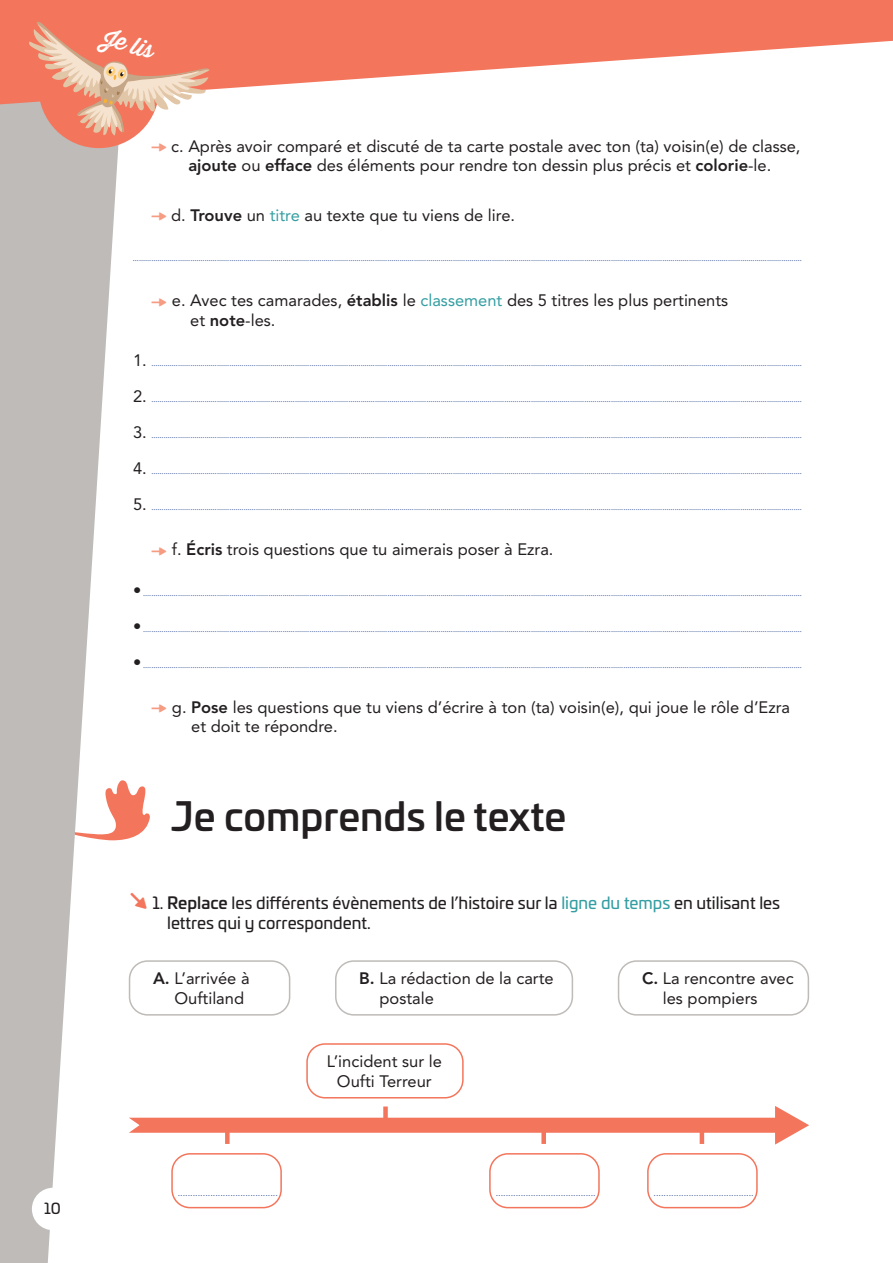
<style>
.page{position:relative;width:893px;height:1263px;background:#fff}
.page>*{position:absolute;margin:0;border:0;box-sizing:border-box;transform-origin:0 0}
.t1{font:500 39px "Univia Pro";color:#231f20}
.t2{font:24px "Thirsty Rough Reg One";color:#fff}
.Texte_flèche{font:16.5px/19.8px "Avenir LT Std";color:#231f20}
.Texte_flèche-2{font:16.5px/19.8px "Univia Pro";color:#231f20}
.t3{font:15px "Univia Pro";color:#231f20}
.t4{font:9px "Minion Pro";color:#3f5a98}
.t5{font:9px "Avenir LT Std";color:#3f5a98}
.s1{font-family:"Univia Pro";font-size:19.5px;color:#f69c82}
.s2{font-weight:800}
.s3{color:#359ea2}
.s4{font-family:"Avenir LT Std";font-size:16.5px;color:#231f20}
.s5{font-size:28.5px;color:#f3755c}
.s6{font-weight:500}
</style>
<div class="page">
<svg style="left:0;top:106px;width:119px;height:1157px;fill:#bebbb8"></svg>
<svg style="left:0;top:0;width:893px;height:106px;fill:#f3755c"></svg>
<div style="left:32px;top:1188px;width:42px;height:42px;background:#fff;border-radius:50%"></div>
<svg style="left:29px;top:20px;width:181px;height:135px"></svg>
<div style="left:129px;top:960px;width:161px;height:55px;border:2px solid #bebbb8;border-radius:18px"></div>
<div style="left:335px;top:960px;width:238px;height:55px;border:2px solid #bebbb8;border-radius:18px"></div>
<div style="left:618px;top:960px;width:191px;height:55px;border:2px solid #bebbb8;border-radius:18px"></div>
<svg style="left:129px;top:1106px;width:680px;height:38px"></svg>
<div style="left:306px;top:1043px;width:158px;height:55px;border:2px solid #f3755c;border-radius:18px"></div>
<div style="left:171px;top:1153px;width:111px;height:55px;border:2px solid #f3755c;border-radius:18px"></div>
<div style="left:489px;top:1153px;width:111px;height:55px;border:2px solid #f3755c;border-radius:18px"></div>
<div style="left:647px;top:1153px;width:111px;height:55px;border:2px solid #f3755c;border-radius:18px"></div>
<div style="left:383px;top:1106px;width:5px;height:22px;background:#f3755c"></div>
<div style="left:541px;top:1124px;width:5px;height:20px;background:#f3755c"></div>
<hr style="left:700px;top:1124px;width:4px;height:20px;background:#f3755c">
<div style="left:225px;top:1124px;width:5px;height:20px;background:#f3755c"></div>
<svg style="left:75px;top:780px;width:75px;height:60px"></svg>
<h2 class="t2" style="left:108px;top:20px;width:54px;rotate:15deg">Je lis</h2>
<p class="Texte_flèche" style="left:150px;top:136px;width:652px;text-align:center"><span class="s1">→</span> c. Après avoir comparé et discuté de ta carte postale avec ton (ta) voisin(e) de classe, <span class="s2">ajoute</span> ou <span class="s2">efface</span> des éléments pour rendre ton dessin plus précis et <span class="s2">colorie</span>-le.</p>
<p class="Texte_flèche" style="left:150px;top:205px;width:367px"><span class="s1">→</span> d. <span class="s2">Trouve</span> un <span class="s3">titre</span> au texte que tu viens de lire.</p>
<p class="t4" style="left:133px;top:252px;width:670px">......................................................................................................................................................................................................................................................................................................................................</p>
<p class="Texte_flèche" style="left:190px;top:291px;width:539px;text-indent:-40px"><span class="s1">→</span> e. Avec tes camarades, <span class="s2">établis</span> le <span class="s3">classement</span> des 5 titres les plus pertinents et <span class="s2">note</span>-les.</p>
<p class="t4" style="left:133px;top:357px;width:670px"><span class="s4">1.</span> .............................................................................................................................................................................................................................................................................................................................</p>
<p class="t4" style="left:133px;top:393px;width:670px"><span class="s4">2.</span> .............................................................................................................................................................................................................................................................................................................................</p>
<p class="t4" style="left:133px;top:429px;width:670px"><span class="s4">3.</span> .............................................................................................................................................................................................................................................................................................................................</p>
<p class="t4" style="left:133px;top:465px;width:670px"><span class="s4">4.</span> .............................................................................................................................................................................................................................................................................................................................</p>
<p class="t4" style="left:133px;top:501px;width:670px"><span class="s4">5.</span> .............................................................................................................................................................................................................................................................................................................................</p>
<p class="Texte_flèche" style="left:150px;top:540px;width:405px"><span class="s1">→</span> f. <span class="s2">Écris</span> trois questions que tu aimerais poser à Ezra.</p>
<p class="t4" style="left:133px;top:587px;width:670px"><span class="s4">•</span> .................................................................................................................................................................................................................................................................................................................................</p>
<p class="t4" style="left:133px;top:623px;width:670px"><span class="s4">•</span> .................................................................................................................................................................................................................................................................................................................................</p>
<p class="t4" style="left:133px;top:659px;width:670px"><span class="s4">•</span> .................................................................................................................................................................................................................................................................................................................................</p>
<p class="Texte_flèche" style="left:191px;top:697px;width:600px;text-indent:-41px"><span class="s1">→</span> g. <span class="s2">Pose</span> les questions que tu viens d’écrire à ton (ta) voisin(e), qui joue le rôle d’Ezra et doit te répondre.</p>
<p class="t1" style="left:171px;top:786px;width:396px">Je comprends le texte</p>
<p class="Texte_flèche-2" style="left:167px;top:892px;width:615px;text-indent:-38px"><span class="s5">↘</span> 1. <span class="s6">Replace</span> les différents évènements de l’histoire sur la <span class="s3">ligne du temps</span> en utilisant les lettres qui y correspondent.</p>
<p class="Texte_flèche" style="left:174px;top:969px;width:77px;text-indent:-21px"><span class="s2">A.</span> L’arrivée à<br>Ouftiland</p>
<p class="Texte_flèche" style="left:379px;top:969px;width:176px;text-indent:-20px"><span class="s2">B.</span> La rédaction de la carte postale</p>
<p class="Texte_flèche" style="left:663px;top:969px;width:132px;text-indent:-21px"><span class="s2">C.</span> La rencontre avec les pompiers</p>
<p class="Texte_flèche" style="left:327px;top:1052px;width:117px;text-align:center">L’incident sur le<br>Oufti Terreur</p>
<h3 class="t3" style="left:44px;top:1197px;width:18px">10</h3>
<p class="t5" style="left:178px;top:1188px;width:102px">........................................</p>
<p class="t5" style="left:496px;top:1188px;width:102px">........................................</p>
<p class="t5" style="left:654px;top:1188px;width:102px">........................................</p>
</div>
